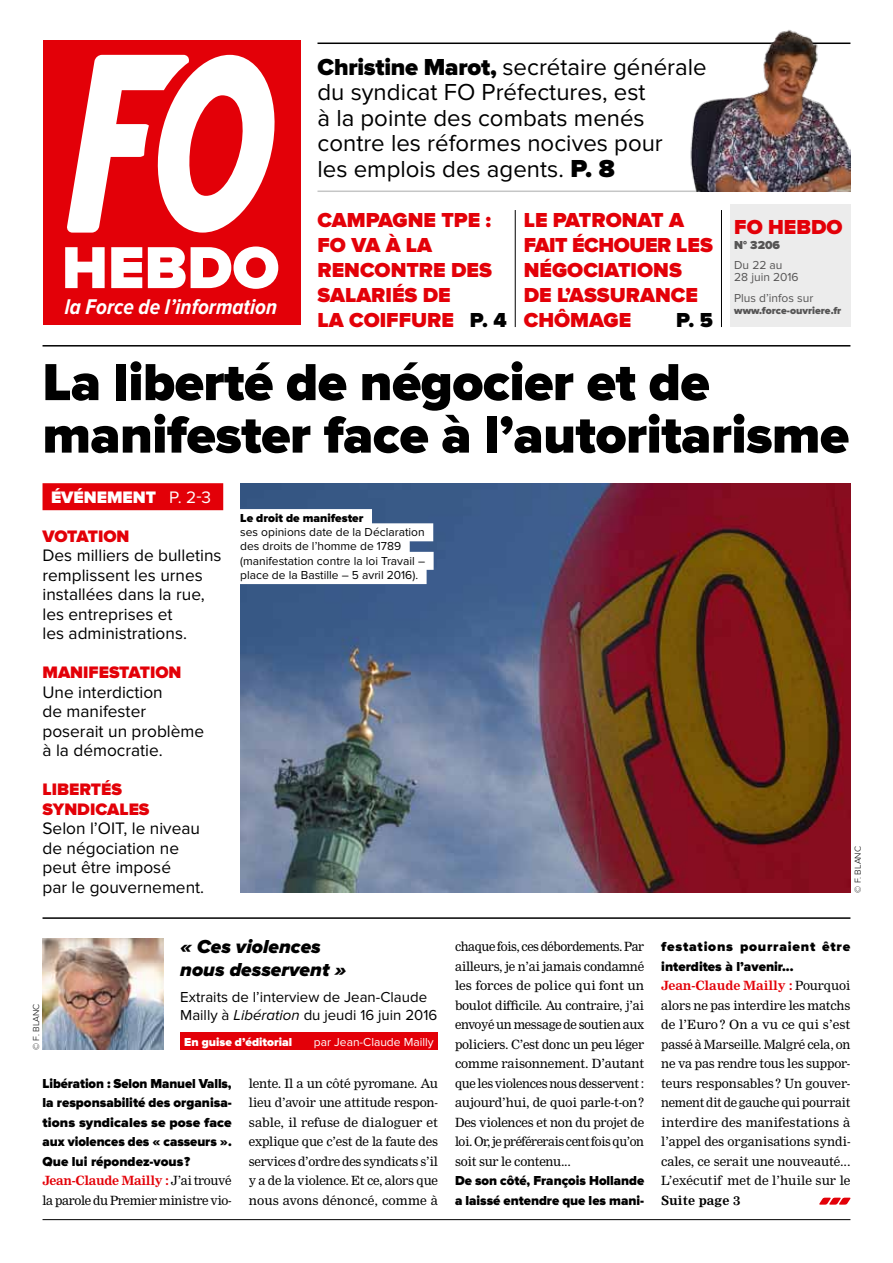
<style>
.page{position:relative;width:893px;height:1263px;background:#fff}
.page>*{position:absolute;margin:0;border:0;box-sizing:border-box;transform-origin:0 0}
.t1{font:900 61.35px "Proxima Nova";color:#fff}
.t2{font:900 54px/52.5px "Proxima Nova";letter-spacing:-.01em;color:#000}
.t3{font:24px/25.5px "Proxima Nova";color:#000}
.t4{font:italic 700 22.05px "Proxima Nova Cond";color:#fff}
.t5{font:900 21px/25.2px "Proxima Nova";color:#e30008}
.t6{font:900 21px "Proxima Nova";color:#000}
.t7{font:italic 900 19.5px/22.5px "Proxima Nova";color:#000}
.t8{font:17.25px/19.5px "Proxima Nova";color:#000}
.t9{font:900 17.25px/19.5px "Proxima Nova";color:#e30008}
.t10{font:900 17.25px "Proxima Nova";color:#fff}
.t11{font:17.25px "Proxima Nova";color:#fff}
.t12{font:15px/18px "Proxima Nova";color:#000}
.t13{font:900 13.5px/19.5px "Proxima Nova";color:#000;text-align:justify}
.t14{font:900 13.5px/19.5px "Proxima Nova";letter-spacing:.055em;color:#000}
.t15{font:12.45px/19.5px "Nimrod";letter-spacing:-.02em;color:#000;text-align:justify}
.t16{font:700 12.45px "Nimrod";color:#000}
.t17{font:12px/14.2px "Proxima Nova";color:#000}
.t18{font:12px/12px "Proxima Nova";color:#565555}
.t19{font:12px "Proxima Nova";color:#fff}
.t20{font:900 12px "Proxima Nova";color:#000}
.t21{font:900 12px "Proxima Nova";color:#fff}
.t22{font:900 12px "Proxima Nova";color:#565555}
.t23{font:900 10.5px "Proxima Nova";color:#565555}
.t24{font:300 9px "Proxima Nova";color:#000}
.s1{font-weight:900}
.s2{font-weight:900;font-size:25.5px}
.s3{color:#000}
.s4{font-style:italic}
.s5{font-weight:700;color:#e30008}
</style>
<div class="page">
<img style="left:240px;top:483px;width:610px;height:410px">
<div style="left:232px;top:509px;width:140px;height:18px;background:#fff"></div>
<div style="left:232px;top:523px;width:201px;height:18px;background:#fff"></div>
<div style="left:232px;top:538px;width:178px;height:18px;background:#fff"></div>
<div style="left:232px;top:552px;width:202px;height:18px;background:#fff"></div>
<div style="left:232px;top:566px;width:195px;height:18px;background:#fff"></div>
<hr style="left:43px;top:1219px;width:807px;height:1px;background:#000">
<div style="left:180px;top:1032px;width:258px;height:18px;background:#e30008"></div>
<hr style="left:43px;top:917px;width:807px;height:2px;background:#000">
<svg style="left:819px;top:1198px;width:32px;height:7px"></svg>
<img style="left:43px;top:939px;width:120px;height:111px">
<hr style="left:317px;top:43px;width:533px;height:1px;background:#000">
<div style="left:43px;top:40px;width:257px;height:285px;background:#e30008"></div>
<hr style="left:43px;top:345px;width:807px;height:2px;background:#000">
<hr style="left:317px;top:191px;width:533px;height:1px;background:#c5c6c6">
<hr style="left:515px;top:210px;width:1px;height:117px;background:#000">
<hr style="left:721px;top:210px;width:1px;height:117px;background:#000">
<svg style="left:67px;top:55px;width:208px;height:178px"></svg>
<div style="left:730px;top:204px;width:120px;height:123px;background:#ececec"></div>
<img style="left:681px;top:29px;width:169px;height:162px">
<div style="left:43px;top:483px;width:180px;height:27px;background:#e30008"></div>
<h1 class="t1" style="left:62px;top:232px;width:171px">Hebdo</h1>
<h3 class="t4" style="left:65px;top:294px;width:214px">la Force de l’information</h3>
<h3 class="t3" style="left:317px;top:55px;width:391px"><span class="s1">Christine Marot,</span> secrétaire générale du syndicat FO Préfectures, est<br>à la pointe des combats menés contre les réformes nocives pour<br>les emplois des agents. <span class="s2">P. 8</span></h3>
<h3 class="t5" style="left:317px;top:208px;width:191px">campagne TPE :<br>FO va à la rencontre des salariés de<br>la coiffure <span class="s3">P. 4</span></h3>
<h3 class="t5" style="left:524px;top:208px;width:166px">le pat ro nat a fait échouer les négociations de l’Ass</h3>
<h3 class="t5" style="left:524px;top:283px;width:174px;text-indent:86px">urance chômage</h3>
<h3 class="t6" style="left:676px;top:308px;width:38px">P. 5</h3>
<h3 class="t5" style="left:734px;top:215px;width:110px">FO HEBDO</h3>
<p class="t22" style="left:734px;top:238px;width:47px">N° 3206</p>
<p class="t18" style="left:734px;top:259px;width:66px">Du 22 au<br>28 juin 2016</p>
<p class="t18" style="left:734px;top:292px;width:81px">Plus d’infos sur</p>
<p class="t23" style="left:734px;top:304px;width:109px">www.force-ouvriere.fr</p>
<h2 class="t2" style="left:43px;top:357px;width:808px">La liberté de négocier et de manifester face à l’autoritarisme</h2>
<h3 class="t10" style="left:51px;top:487px;width:59px">événeme</h3>
<h3 class="t11" style="left:133px;top:487px;width:80px"><span class="s1">nt</span> P. 2-3</h3>
<h3 class="t9" style="left:43px;top:527px;width:88px">Votation</h3>
<h3 class="t8" style="left:43px;top:546px;width:181px">Des milliers de bulletins remplissent les urnes installées dans la rue, les entreprises et<br>les administrations.</h3>
<h3 class="t9" style="left:43px;top:663px;width:57px">Manifest</h3>
<h3 class="t9" style="left:129px;top:663px;width:54px">ation</h3>
<h3 class="t8" style="left:43px;top:682px;width:163px">Une interdiction<br>de manifester poserait un problème à la démocratie.</h3>
<h3 class="t9" style="left:43px;top:780px;width:88px">Libertés syndicales</h3>
<h3 class="t8" style="left:43px;top:819px;width:163px">Selon l’OIT, le niveau de négociation ne peut être imposé<br>par le gouvernement.</h3>
<p class="t20" style="left:240px;top:511px;width:125px">Le droit de manifester</p>
<p class="t17" style="left:240px;top:525px;width:186px">ses opinions date de la Déclaration des droits de l’homme de 1789 (manifestation contre la loi Travail – place de la Bastille – 5 avril 2016).</p>
<p class="t24" style="left:853px;top:893px;width:48px;rotate:-90deg">© F. BLANC</p>
<p class="t24" style="left:31px;top:1050px;width:48px;rotate:-90deg">© F. BLANC</p>
<h3 class="t7" style="left:180px;top:936px;width:168px">« Ces violences nous desservent »</h3>
<p class="t12" style="left:180px;top:988px;width:259px">Extraits de l’interview de Jean-Claude<br>Mailly à <span class="s4">Libération</span> du jeudi 16 juin 2016</p>
<p class="t21" style="left:184px;top:1035px;width:109px">En guise d’éditorial</p>
<p class="t19" style="left:314px;top:1035px;width:121px">par Jean-Claude Mailly</p>
<p class="t13" style="left:43px;top:1074px;width:191px">Libération : Selon Manuel Valls, la responsabilité des organisa&shy;tions syndicales se pose face aux violences des « casseurs ».<br>Que lui répondez-vous ?</p>
<p class="t15" style="left:43px;top:1171px;width:191px"><span class="s5">Jean-Claude Mailly :</span> J’ai trouvé la parole du Premier ministre vio-</p>
<p class="t15" style="left:249px;top:1073px;width:191px">lente. Il a un côté pyromane. Au lieu d’avoir une attitude respon&shy;sable, il refuse de dialoguer et explique que c’est de la faute des services d’ordre des syndicats s’il y a de la violence. Et ce, alors que nous avons dénoncé, comme à</p>
<p class="t15" style="left:455px;top:937px;width:191px">chaque fois, ces débordements. Par ailleurs, je n’ai jamais condamné les forces de police qui font un boulot difficile. Au contraire, j’ai envoyé un message de soutien aux policiers. C’est donc un peu léger comme raisonnement. D’autant que les violences nous desservent : aujourd’hui, de quoi parle-t-on?<br>Des violences et non du projet de loi. Or, je préférerais cent fois qu’on soit sur le contenu...</p>
<p class="t13" style="left:455px;top:1171px;width:191px">De son côté, François Hollande a laissé entendre que les mani-</p>
<p class="t14" style="left:661px;top:937px;width:191px">festations pourraient être interdites à l’avenir...</p>
<p class="t15" style="left:661px;top:976px;width:191px"><span class="s5">Jean-Claude Mailly :</span> Pourquoi alors ne pas interdire les matchs de l’Euro? On a vu ce qui s’est passé à Marseille. Malgré cela, on ne va pas rendre tous les suppor&shy;teurs responsables ? Un gouver&shy;nement dit de gauche qui pourrait interdire des manifestations à l’appel des organisations syndi&shy;cales, ce serait une nouveauté...<br>L’exécutif met de l’huile sur le</p>
<p class="t16" style="left:661px;top:1193px;width:81px">Suite page 3</p>
</div>
